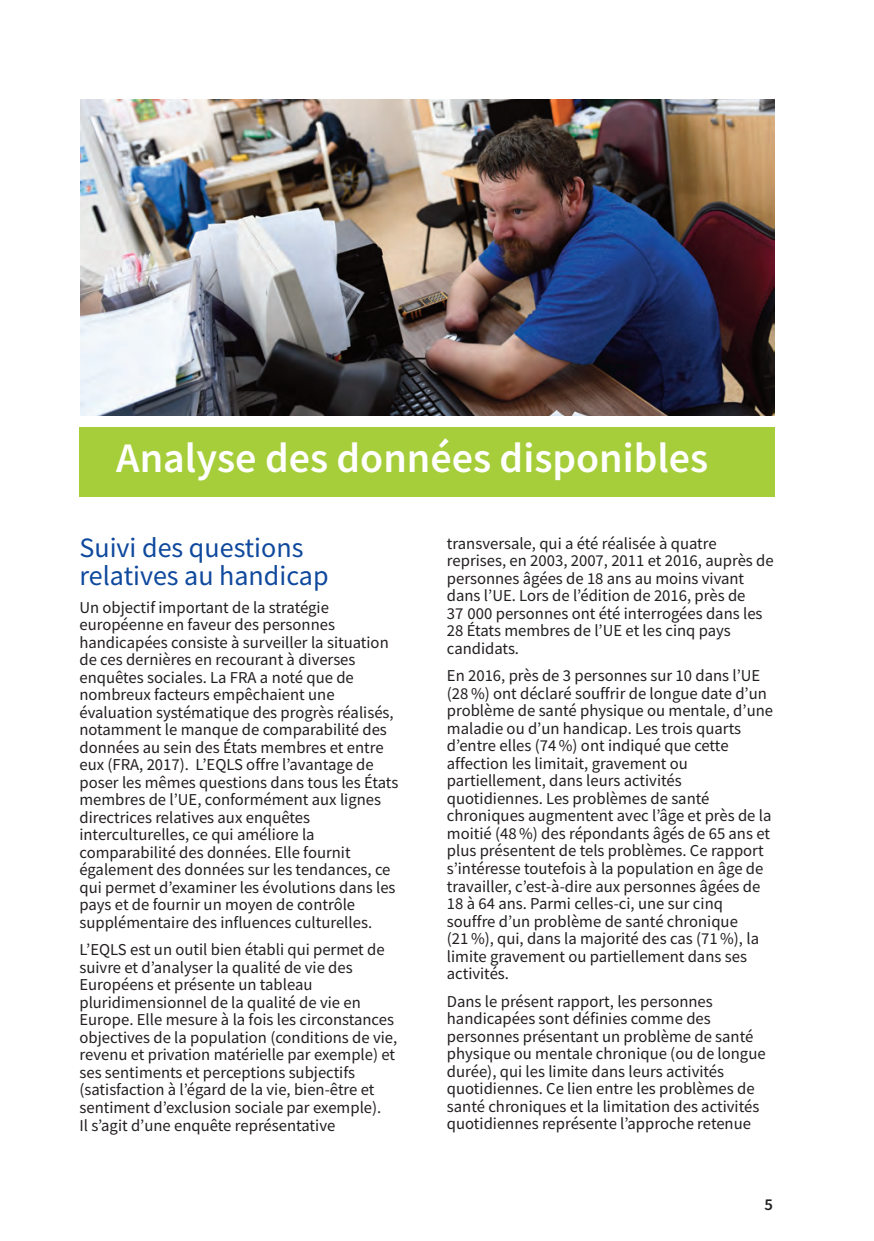
<style>
.page{position:relative;width:874px;height:1241px;background:#fff}
.page>*{position:absolute;margin:0;border:0;box-sizing:border-box;transform-origin:0 0}
.t1{font:600 42px "Source Sans Pro";color:#fff}
.t2{font:28px/28px "Source Sans Pro";color:#0f499d}
.t3{font:16.62px/17.5px "Source Sans Pro";color:#231f20}
.t4{font:600 16.62px "Source Sans Pro";color:#231f20}
</style>
<div class="page">
<img style="left:80px;top:99px;width:694px;height:317px">
<div style="left:79px;top:427px;width:695px;height:69px;background:#a6ce3b"></div>
<h1 class="t1" style="left:116px;top:430px;width:593px">Analyse des données disponibles</h1>
<h2 class="t2" style="left:79px;top:533px;width:250px">Suivi des questions relatives au handicap</h2>
<p class="t3" style="left:79px;top:598px;width:320px">Un objectif important de la stratégie européenne en faveur des personnes handicapées consiste à surveiller la situation de ces dernières en recourant à diverses enquêtes sociales. La FRA a noté que de nombreux facteurs empêchaient une évaluation systématique des progrès réalisés, notamment le manque de comparabilité des données au sein des États membres et entre eux (FRA, 2017). L’EQLS offre l’avantage de poser les mêmes questions dans tous les États membres de l’UE, conformément aux lignes directrices relatives aux enquêtes interculturelles, ce qui améliore la comparabilité des données. Elle fournit également des données sur les tendances, ce qui permet d’examiner les évolutions dans les pays et de fournir un moyen de contrôle supplémentaire des influences culturelles.</p>
<p class="t3" style="left:79px;top:940px;width:319px">L’EQLS est un outil bien établi qui permet de suivre et d’analyser la qualité de vie des Européens et présente un tableau pluridimensionnel de la qualité de vie en Europe. Elle mesure à la fois les circonstances objectives de la population (conditions de vie, revenu et privation matérielle par exemple) et ses sentiments et perceptions subjectifs (satisfaction à l’égard de la vie, bien-être et sentiment d’exclusion sociale par exemple).<br>Il s’agit d’une enquête représentative</p>
<p class="t3" style="left:446px;top:534px;width:328px">transversale, qui a été réalisée à quatre reprises, en 2003, 2007, 2011 et 2016, auprès de personnes âgées de 18 ans au moins vivant dans l’UE. Lors de l’édition de 2016, près de<br>37 000 personnes ont été interrogées dans les 28 États membres de l’UE et les cinq pays candidats.</p>
<p class="t3" style="left:446px;top:666px;width:327px">En 2016, près de 3 personnes sur 10 dans l’UE (28 %) ont déclaré souffrir de longue date d’un problème de santé physique ou mentale, d’une maladie ou d’un handicap. Les trois quarts d’entre elles (74 %) ont indiqué que cette affection les limitait, gravement ou partiellement, dans leurs activités quotidiennes. Les problèmes de santé chroniques augmentent avec l’âge et près de la moitié (48 %) des répondants âgés de 65 ans et plus présentent de tels problèmes. Ce rapport s’intéresse toutefois à la population en âge de travailler, c’est-à-dire aux personnes âgées de 18 à 64 ans. Parmi celles-ci, une sur cinq souffre d’un problème de santé chronique<br>(21 %), qui, dans la majorité des cas (71 %), la limite gravement ou partiellement dans ses activités.</p>
<p class="t3" style="left:446px;top:991px;width:320px">Dans le présent rapport, les personnes handicapées sont définies comme des personnes présentant un problème de santé physique ou mentale chronique (ou de longue durée), qui les limite dans leurs activités quotidiennes. Ce lien entre les problèmes de santé chroniques et la limitation des activités quotidiennes représente l’approche retenue</p>
<p class="t4" style="left:764px;top:1193px;width:10px">5</p>
</div>
